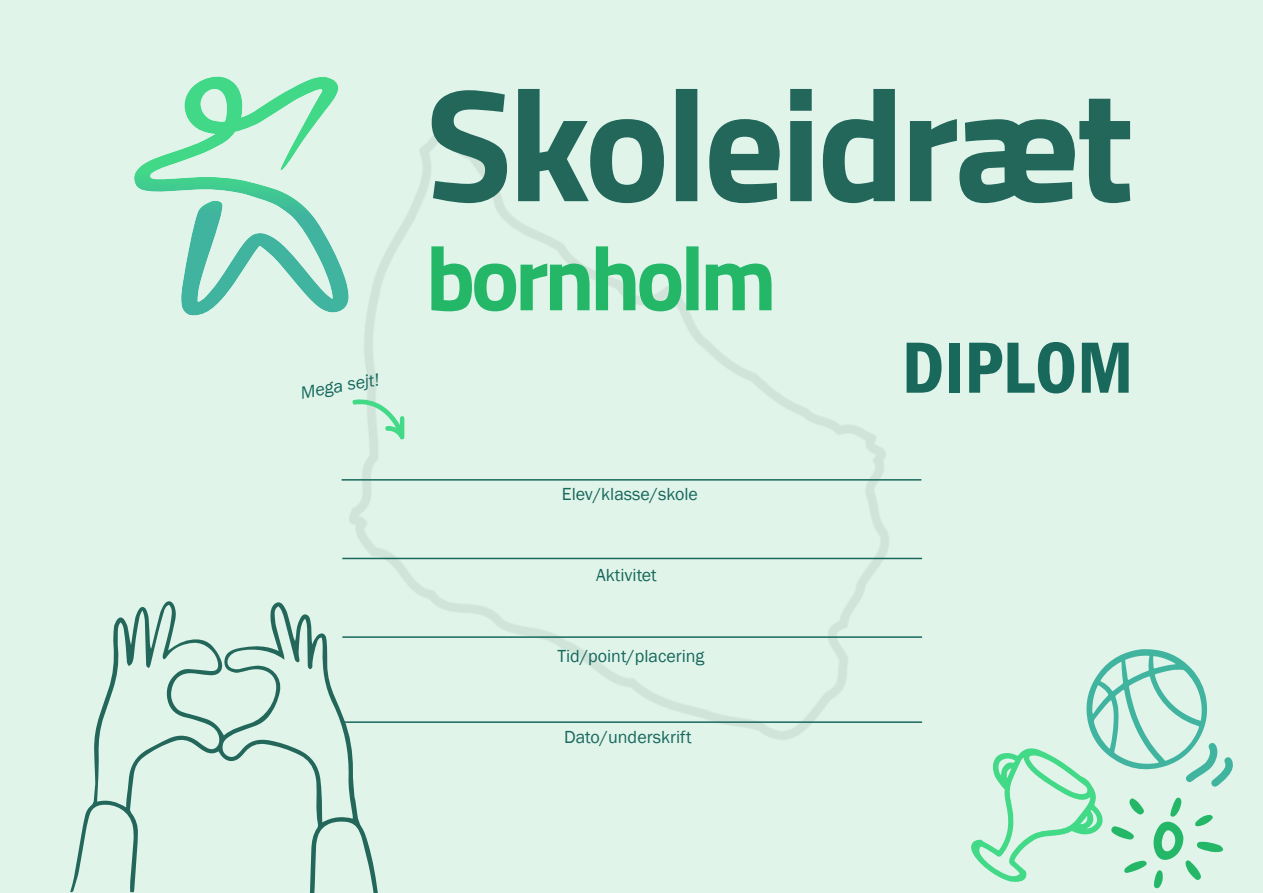
<style>
.page{position:relative;width:1263px;height:893px;background:#e0f4ea}
.page>*{position:absolute;margin:0;border:0;box-sizing:border-box;transform-origin:0 0}
.t1{font:600 condensed 75px "Franklin Gothic";color:#18685c}
.t2{font:18px "Franklin Gothic";color:#18685c}
.t3{font:italic 18px "Franklin Gothic";color:#18685c}
</style>
<div class="page">
<svg style="left:432px;top:89px;width:698px;height:114px"></svg>
<svg style="left:431px;top:246px;width:340px;height:65px"></svg>
<svg style="left:134px;top:77px;width:215px;height:238px"></svg>
<hr style="left:342px;top:479px;width:579px;height:2px;background:#18685c">
<hr style="left:342px;top:558px;width:580px;height:1px;background:#18685c">
<hr style="left:342px;top:636px;width:580px;height:2px;background:#18685c">
<hr style="left:342px;top:721px;width:580px;height:2px;background:#18685c">
<svg style="left:70px;top:601px;width:308px;height:292px"></svg>
<svg style="left:971px;top:649px;width:262px;height:239px"></svg>
<svg style="left:352px;top:399px;width:53px;height:42px"></svg>
<p class="t3" style="left:300px;top:387px;width:81px;rotate:-10deg">Mega sejt!</p>
<p class="t2" style="left:562px;top:488px;width:138px">Elev/klasse/skole</p>
<p class="t2" style="left:596px;top:569px;width:62px">Aktivitet</p>
<p class="t2" style="left:557px;top:649px;width:148px">Tid/point/placering</p>
<p class="t2" style="left:564px;top:730px;width:129px">Dato/underskrift</p>
<h1 class="t1" style="left:902px;top:323px;width:233px">DIPLOM</h1>
</div>
